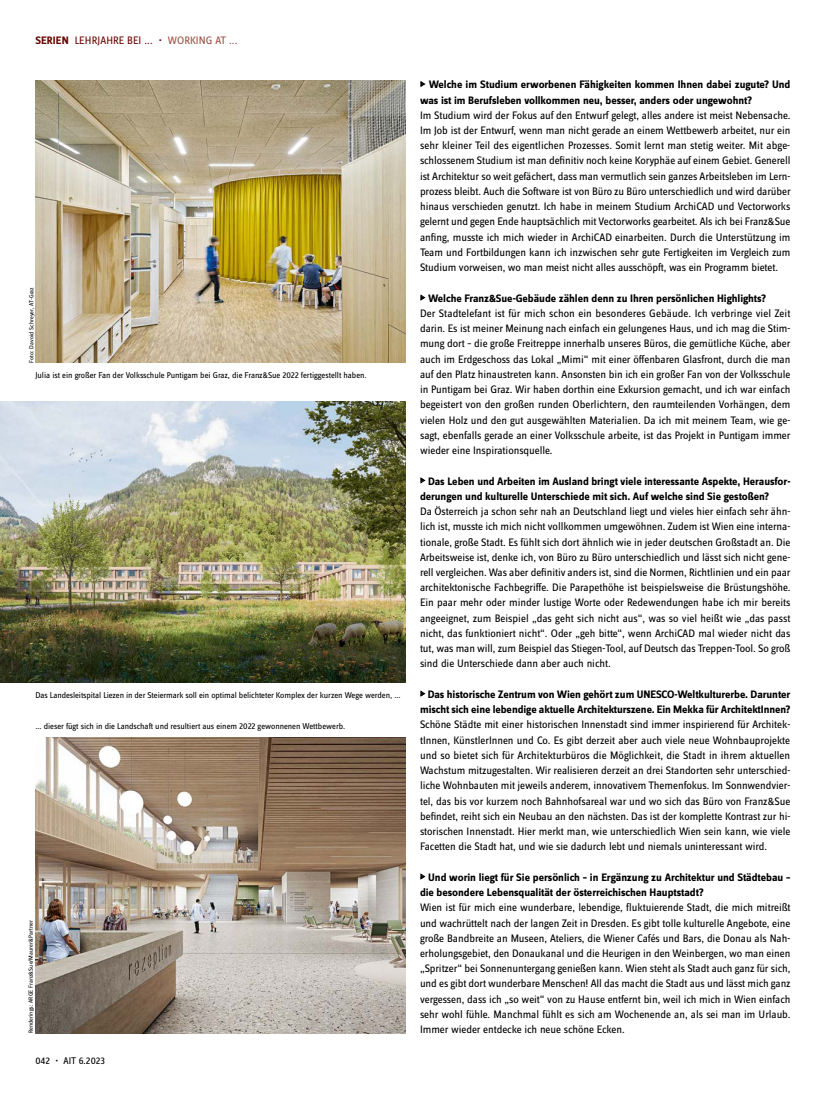
<style>
.page{position:relative;width:833px;height:1099px;background:#fff}
.page>*{position:absolute;margin:0;border:0;box-sizing:border-box;transform-origin:0 0}
.t1{font:11.25px/15.2px "Zine Sans Dis";letter-spacing:-.005em;color:#000;text-align:justify}
.t2{font:700 11.25px/15.2px "Zine Sans Dis";letter-spacing:-.005em;color:#000}
.t3{font:11.25px "Zine Sans Dis";letter-spacing:.01em;color:#680903}
.t4{font:10px "Zine Sans Dis";color:#000}
.t5{font:8.75px "Zine Sans Dis";letter-spacing:-.005em;color:#000}
.t6{font:6.25px "Zine Sans Dis";letter-spacing:.01em;color:#000}
.s1{font-weight:700}
.s2{color:#9a5043}
.s3{font-family:"Notes Regular Exp";font-weight:400}
.s4{font-family:"Notes Regular Exp"}
</style>
<div class="page">
<svg style="left:420px;top:81px;width:5px;height:6px"></svg>
<svg style="left:420px;top:295px;width:5px;height:5px"></svg>
<svg style="left:420px;top:477px;width:5px;height:6px"></svg>
<svg style="left:420px;top:690px;width:5px;height:6px"></svg>
<svg style="left:420px;top:873px;width:5px;height:6px"></svg>
<img style="left:0;top:402px;width:406px;height:280px">
<img style="left:35px;top:737px;width:371px;height:296px">
<img style="left:35px;top:81px;width:371px;height:282px">
<p class="t3" style="left:35px;top:35px;width:203px"><span class="s1">SERIEN</span> LEHRJAHRE BEI ... • <span class="s2">WORKING AT ...</span></p>
<p class="t6" style="left:28px;top:362px;width:77px;rotate:-90deg">Foto: Davoid Schreyer, AT-Graz</p>
<p class="t5" style="left:35px;top:371px;width:333px">Julia ist ein großer Fan der Volksschule Puntigam bei Graz, die Franz&amp;Sue 2022 fertiggestellt haben.</p>
<p class="t5" style="left:35px;top:691px;width:366px">Das Landesleitspital Liezen in der Steiermark soll ein optimal belichteter Komplex der kurzen Wege werden, ...</p>
<p class="t5" style="left:35px;top:721px;width:311px">... dieser fügt sich in die Landschaft und resultiert aus einem 2022 gewonnenen Wettbewerb.</p>
<p class="t6" style="left:28px;top:1033px;width:115px;rotate:-90deg">Renderings: ARGE Franz&amp;Sue/Maurer&amp;Partner</p>
<p class="t4" style="left:35px;top:1055px;width:71px">042 • AIT 6.2023</p>
<p class="t2" style="left:420px;top:77px;width:372px"><span class="s3">r</span> Welche im Studium erworbenen Fähigkeiten kommen Ihnen dabei zugute? Und was ist im Berufsleben vollkommen neu, besser, anders oder ungewohnt?</p>
<p class="t1" style="left:420px;top:108px;width:372px">Im Studium wird der Fokus auf den Entwurf gelegt, alles andere ist meist Nebensache.<br>Im Job ist der Entwurf, wenn man nicht gerade an einem Wettbewerb arbeitet, nur ein sehr kleiner Teil des eigentlichen Prozesses. Somit lernt man stetig weiter. Mit abge&shy;schlossenem Studium ist man definitiv noch keine Koryphäe auf einem Gebiet. Generell ist Architektur so weit gefächert, dass man vermutlich sein ganzes Arbeitsleben im Lern&shy;prozess bleibt. Auch die Software ist von Büro zu Büro unterschiedlich und wird darüber hinaus verschieden genutzt. Ich habe in meinem Studium ArchiCAD und Vectorworks gelernt und gegen Ende hauptsächlich mit Vectorworks gearbeitet. Als ich bei Franz&amp;Sue anfing, musste ich mich wieder in ArchiCAD einarbeiten. Durch die Unterstützung im Team und Fortbildungen kann ich inzwischen sehr gute Fertigkeiten im Vergleich zum Studium vorweisen, wo man meist nicht alles ausschöpft, was ein Programm bietet.</p>
<p class="t1" style="left:420px;top:291px;width:372px;text-align:left"><span class="s4">r</span> <span class="s1">Welche Franz&amp;Sue-Gebäude zählen denn zu Ihren persönlichen Highlights?<br></span>Der Stadtelefant ist für mich schon ein besonderes Gebäude. Ich verbringe viel Zeit darin. Es ist meiner Meinung nach einfach ein gelungenes Haus, und ich mag die Stim&shy;mung dort – die große Freitreppe innerhalb unseres Büros, die gemütliche Küche, aber auch im Erdgeschoss das Lokal „Mimi“ mit einer öffenbaren Glasfront, durch die man auf den Platz hinaustreten kann. Ansonsten bin ich ein großer Fan von der Volksschule in Puntigam bei Graz. Wir haben dorthin eine Exkursion gemacht, und ich war einfach begeistert von den großen runden Oberlichtern, den raumteilenden Vorhängen, dem vielen Holz und den gut ausgewählten Materialien. Da ich mit meinem Team, wie ge&shy;sagt, ebenfalls gerade an einer Volksschule arbeite, ist das Projekt in Puntigam immer wieder eine Inspirationsquelle.</p>
<p class="t2" style="left:420px;top:474px;width:372px"><span class="s3">r</span> Das Leben und Arbeiten im Ausland bringt viele interessante Aspekte, Herausfor&shy;derungen und kulturelle Unterschiede mit sich. Auf welche sind Sie gestoßen?</p>
<p class="t1" style="left:420px;top:504px;width:372px">Da Österreich ja schon sehr nah an Deutschland liegt und vieles hier einfach sehr ähn&shy;lich ist, musste ich mich nicht vollkommen umgewöhnen. Zudem ist Wien eine interna&shy;tionale, große Stadt. Es fühlt sich dort ähnlich wie in jeder deutschen Großstadt an. Die Arbeitsweise ist, denke ich, von Büro zu Büro unterschiedlich und lässt sich nicht gene&shy;rell vergleichen. Was aber definitiv anders ist, sind die Normen, Richtlinien und ein paar architektonische Fachbegriffe. Die Parapethöhe ist beispielsweise die Brüstungshöhe.<br>Ein paar mehr oder minder lustige Worte oder Redewendungen habe ich mir bereits angeeignet, zum Beispiel „das geht sich nicht aus“, was so viel heißt wie „das passt nicht, das funktioniert nicht“. Oder „geh bitte“, wenn ArchiCAD mal wieder nicht das tut, was man will, zum Beispiel das Stiegen-Tool, auf Deutsch das Treppen-Tool. So groß sind die Unterschiede dann aber auch nicht.</p>
<p class="t2" style="left:420px;top:687px;width:372px"><span class="s3">r</span> Das historische Zentrum von Wien gehört zum UNESCO-Weltkulturerbe. Darunter mischt sich eine lebendige aktuelle Architekturszene. Ein Mekka für ArchitektInnen?</p>
<p class="t1" style="left:420px;top:717px;width:372px">Schöne Städte mit einer historischen Innenstadt sind immer inspirierend für Architek&shy;tInnen, KünstlerInnen und Co. Es gibt derzeit aber auch viele neue Wohnbauprojekte und so bietet sich für Architekturbüros die Möglichkeit, die Stadt in ihrem aktuellen Wachstum mitzugestalten. Wir realisieren derzeit an drei Standorten sehr unterschied&shy;liche Wohnbauten mit jeweils anderem, innovativem Themenfokus. Im Sonnwendvier&shy;tel, das bis vor kurzem noch Bahnhofsareal war und wo sich das Büro von Franz&amp;Sue befindet, reiht sich ein Neubau an den nächsten. Das ist der komplette Kontrast zur hi&shy;storischen Innenstadt. Hier merkt man, wie unterschiedlich Wien sein kann, wie viele Facetten die Stadt hat, und wie sie dadurch lebt und niemals uninteressant wird.</p>
<p class="t2" style="left:420px;top:870px;width:372px"><span class="s3">r</span> Und worin liegt für Sie persönlich – in Ergänzung zu Architektur und Städtebau – die besondere Lebensqualität der österreichischen Hauptstadt?</p>
<p class="t1" style="left:420px;top:900px;width:372px">Wien ist für mich eine wunderbare, lebendige, fluktuierende Stadt, die mich mitreißt und wachrüttelt nach der langen Zeit in Dresden. Es gibt tolle kulturelle Angebote, eine große Bandbreite an Museen, Ateliers, die Wiener Cafés und Bars, die Donau als Nah&shy;erholungsgebiet, den Donaukanal und die Heurigen in den Weinbergen, wo man einen „Spritzer“ bei Sonnenuntergang genießen kann. Wien steht als Stadt auch ganz für sich, und es gibt dort wunderbare Menschen! All das macht die Stadt aus und lässt mich ganz vergessen, dass ich „so weit“ von zu Hause entfernt bin, weil ich mich in Wien einfach sehr wohl fühle. Manchmal fühlt es sich am Wochenende an, als sei man im Urlaub.<br>Immer wieder entdecke ich neue schöne Ecken.</p>
</div>
